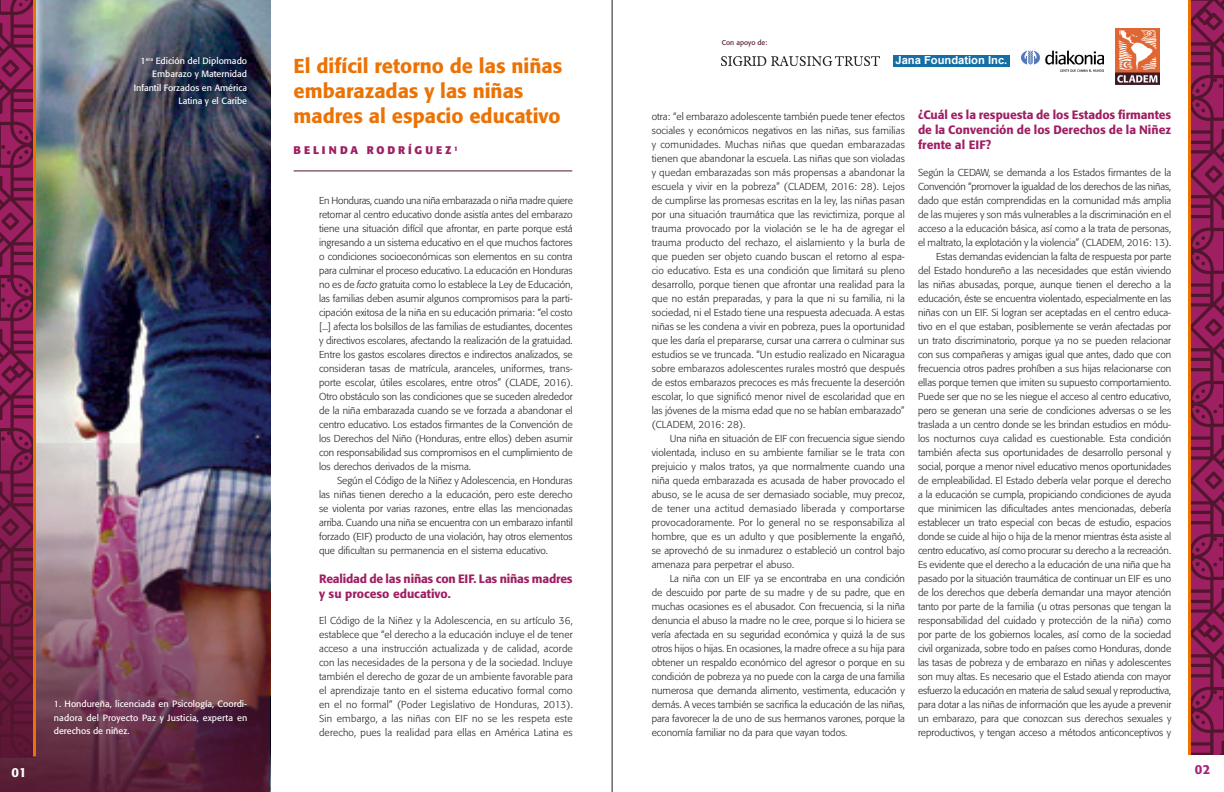
<style>
.page{position:relative;width:1224px;height:792px;background:#fff}
.page>*{position:absolute;margin:0;border:0;box-sizing:border-box;transform-origin:0 0}
.C1{font:500 20px/25px "Formata";color:#ec7203}
.t1{font:500 13px "Formata";color:#ab1e7e}
.t2{font:500 13px "Formata";color:#fff}
.Cabeza_1{font:500 12px/15px "Formata";color:#9e1f62;text-align:justify}
.cabeza1{font:500 12px/15px "Formata";letter-spacing:-.015em;color:#9e1f62}
.t3{font:700 11.2px "Arial";color:#fff}
.Autora{font:700 11px "Formata";letter-spacing:.27em;color:#9e1f62}
.Corrido_sangria{font:300 10px/14px "Formata";color:#231f20;text-align:justify}
.Corrido{font:300 10px/14px "Formata";color:#231f20;text-align:justify}
.t4{font:9px/13.5px "Formata";color:#fff;text-align:right}
.t5{font:7px "Formata";color:#52152e}
.s1{font-style:italic}
</style>
<div class="page">
<hr style="left:612px;top:0;width:1px;height:792px;background:#231f20">
<img style="left:36px;top:0;width:234px;height:444px">
<hr style="left:294px;top:171px;width:278px;height:1px;background:#52152e">
<svg style="left:1191px;top:0;width:33px;height:755px;background:#841b50"></svg>
<hr style="left:1188px;top:0;width:3px;height:784px;background:#ec7203">
<div style="left:1169px;top:755px;width:55px;height:37px;background:#fff"></div>
<img style="left:1115px;top:28px;width:44px;height:56px">
<img style="left:722px;top:57px;width:158px;height:8px">
<div style="left:893px;top:55px;width:117px;height:12px;background:#156ea5"></div>
<img style="left:0;top:444px;width:270px;height:348px">
<svg style="left:0;top:0;width:34px;height:757px;background:#791a49"></svg>
<hr style="left:33px;top:0;width:3px;height:756px;background:#ec7203">
<img style="left:1022px;top:50px;width:81px;height:22px">
<p class="t4" style="left:134px;top:54px;width:115px">1<sup>era</sup> Edición del Diplomado<br>Embarazo y Maternidad<br>Infantil Forzados en América<br>Latina y el Caribe</p>
<p class="t2" style="left:12px;top:764px;width:17px">01</p>
<p class="t4" style="left:54px;top:697px;width:195px;text-align:justify">1. Hondureña, licenciada en Psicología, Coordi&shy;nadora del Proyecto Paz y Justicia, experta en derechos de niñez.</p>
<p class="C1" style="left:294px;top:53px;width:270px">El difícil retorno de las niñas embarazadas y las niñas madres al espacio educativo</p>
<p class="Autora" style="left:294px;top:143px;width:166px">BELINDA RODRÍGUEZ <sup>1</sup></p>
<p class="Corrido" style="left:319px;top:194px;width:255px">En Honduras, cuando una niña embarazada o niña madre quiere retornar al centro educativo donde asistía antes del embarazo tiene una situación difícil que afrontar, en parte porque está ingresando a un sistema educativo en el que muchos factores o condiciones socioeconómicas son elementos en su contra para culminar el proceso educativo. La educación en Honduras no es de <span class="s1">facto</span> gratuita como lo establece la Ley de Educación, las familias deben asumir algunos compromisos para la parti&shy;cipación exitosa de la niña en su educación primaria: “el costo [...] afecta los bolsillos de las familias de estudiantes, docentes y directivos escolares, afectando la realización de la gratuidad.<br>Entre los gastos escolares directos e indirectos analizados, se consideran tasas de matrícula, aranceles, uniformes, trans&shy;porte escolar, útiles escolares, entre otros” (CLADE, 2016).<br>Otro obstáculo son las condiciones que se suceden alrededor de la niña embarazada cuando se ve forzada a abandonar el centro educativo. Los estados firmantes de la Convención de los Derechos del Niño (Honduras, entre ellos) deben asumir con responsabilidad sus compromisos en el cumplimiento de los derechos derivados de la misma.</p>
<p class="Corrido_sangria" style="left:319px;top:474px;width:255px;text-indent:18px">Según el Código de la Niñez y Adolescencia, en Honduras las niñas tienen derecho a la educación, pero este derecho se violenta por varias razones, entre ellas las mencionadas arriba. Cuando una niña se encuentra con un embarazo infantil forzado (EIF) producto de una violación, hay otros elementos que dificultan su permanencia en el sistema educativo.</p>
<p class="cabeza1" style="left:319px;top:571px;width:255px">Realidad de las niñas con EIF. Las niñas madres y su proceso educativo.</p>
<p class="Corrido" style="left:319px;top:614px;width:255px">El Código de la Niñez y la Adolescencia, en su artículo 36, establece que “el derecho a la educación incluye el de tener acceso a una instrucción actualizada y de calidad, acorde con las necesidades de la persona y de la sociedad. Incluye también el derecho de gozar de un ambiente favorable para el aprendizaje tanto en el sistema educativo formal como en el no formal” (Poder Legislativo de Honduras, 2013).<br>Sin embargo, a las niñas con EIF no se les respeta este derecho, pues la realidad para ellas en América Latina es</p>
<p class="t5" style="left:722px;top:38px;width:47px">Con apoyo de:</p>
<p class="t3" style="left:895px;top:53px;width:113px">Jana Foundation Inc.</p>
<p class="Corrido" style="left:652px;top:110px;width:255px">otra: “el embarazo adolescente también puede tener efectos sociales y económicos negativos en las niñas, sus familias y comunidades. Muchas niñas que quedan embarazadas tienen que abandonar la escuela. Las niñas que son violadas y quedan embarazadas son más propensas a abandonar la escuela y vivir en la pobreza” (CLADEM, 2016: 28). Lejos de cumplirse las promesas escritas en la ley, las niñas pasan por una situación traumática que las revictimiza, porque al trauma provocado por la violación se le ha de agregar el trauma producto del rechazo, el aislamiento y la burla de que pueden ser objeto cuando buscan el retorno al espa&shy;cio educativo. Esta es una condición que limitará su pleno desarrollo, porque tienen que afrontar una realidad para la que no están preparadas, y para la que ni su familia, ni la sociedad, ni el Estado tiene una respuesta adecuada. A estas niñas se les condena a vivir en pobreza, pues la oportunidad que les daría el prepararse, cursar una carrera o culminar sus estudios se ve truncada. “Un estudio realizado en Nicaragua sobre embarazos adolescentes rurales mostró que después de estos embarazos precoces es más frecuente la deserción escolar, lo que significó menor nivel de escolaridad que en las jóvenes de la misma edad que no se habían embarazado” (CLADEM, 2016: 28).</p>
<p class="Corrido_sangria" style="left:652px;top:432px;width:255px;text-indent:18px">Una niña en situación de EIF con frecuencia sigue siendo violentada, incluso en su ambiente familiar se le trata con prejuicio y malos tratos, ya que normalmente cuando una niña queda embarazada es acusada de haber provocado el abuso, se le acusa de ser demasiado sociable, muy precoz, de tener una actitud demasiado liberada y comportarse provocadoramente. Por lo general no se responsabiliza al hombre, que es un adulto y que posiblemente la engañó, se aprovechó de su inmadurez o estableció un control bajo amenaza para perpetrar el abuso.</p>
<p class="Corrido_sangria" style="left:652px;top:572px;width:255px;text-indent:18px">La niña con un EIF ya se encontraba en una condición de descuido por parte de su madre y de su padre, que en muchas ocasiones es el abusador. Con frecuencia, si la niña denuncia el abuso la madre no le cree, porque si lo hiciera se vería afectada en su seguridad económica y quizá la de sus otros hijos o hijas. En ocasiones, la madre ofrece a su hija para obtener un respaldo económico del agresor o porque en su condición de pobreza ya no puede con la carga de una familia numerosa que demanda alimento, vestimenta, educación y demás. A veces también se sacrifica la educación de las niñas, para favorecer la de uno de sus hermanos varones, porque la economía familiar no da para que vayan todos.</p>
<p class="Cabeza_1" style="left:918px;top:108px;width:255px">¿Cuál es la respuesta de los Estados firmantes de la Convención de los Derechos de la Niñez frente al EIF?</p>
<p class="Corrido" style="left:918px;top:166px;width:255px">Según la CEDAW, se demanda a los Estados firmantes de la Convención “promover la igualdad de los derechos de las niñas, dado que están comprendidas en la comunidad más amplia de las mujeres y son más vulnerables a la discriminación en el acceso a la educación básica, así como a la trata de personas, el maltrato, la explotación y la violencia” (CLADEM, 2016: 13).</p>
<p class="Corrido_sangria" style="left:918px;top:250px;width:255px;text-indent:18px">Estas demandas evidencian la falta de respuesta por parte del Estado hondureño a las necesidades que están viviendo las niñas abusadas, porque, aunque tienen el derecho a la educación, éste se encuentra violentado, especialmente en las niñas con un EIF. Si logran ser aceptadas en el centro educa&shy;tivo en el que estaban, posiblemente se verán afectadas por un trato discriminatorio, porque ya no se pueden relacionar con sus compañeras y amigas igual que antes, dado que con frecuencia otros padres prohíben a sus hijas relacionarse con ellas porque temen que imiten su supuesto comportamiento.<br>Puede ser que no se les niegue el acceso al centro educativo, pero se generan una serie de condiciones adversas o se les traslada a un centro donde se les brindan estudios en módu&shy;los nocturnos cuya calidad es cuestionable. Esta condición también afecta sus oportunidades de desarrollo personal y social, porque a menor nivel educativo menos oportunidades de empleabilidad. El Estado debería velar porque el derecho a la educación se cumpla, propiciando condiciones de ayuda que minimicen las dificultades antes mencionadas, debería establecer un trato especial con becas de estudio, espacios donde se cuide al hijo o hija de la menor mientras ésta asiste al centro educativo, así como procurar su derecho a la recreación.<br>Es evidente que el derecho a la educación de una niña que ha pasado por la situación traumática de continuar un EIF es uno de los derechos que debería demandar una mayor atención tanto por parte de la familia (u otras personas que tengan la responsabilidad del cuidado y protección de la niña) como por parte de los gobiernos locales, así como de la sociedad civil organizada, sobre todo en países como Honduras, donde las tasas de pobreza y de embarazo en niñas y adolescentes son muy altas. Es necesario que el Estado atienda con mayor esfuerzo la educación en materia de salud sexual y reproductiva, para dotar a las niñas de información que les ayude a prevenir un embarazo, para que conozcan sus derechos sexuales y reproductivos, y tengan acceso a métodos anticonceptivos y</p>
<p class="t1" style="left:1195px;top:762px;width:17px">02</p>
</div>
